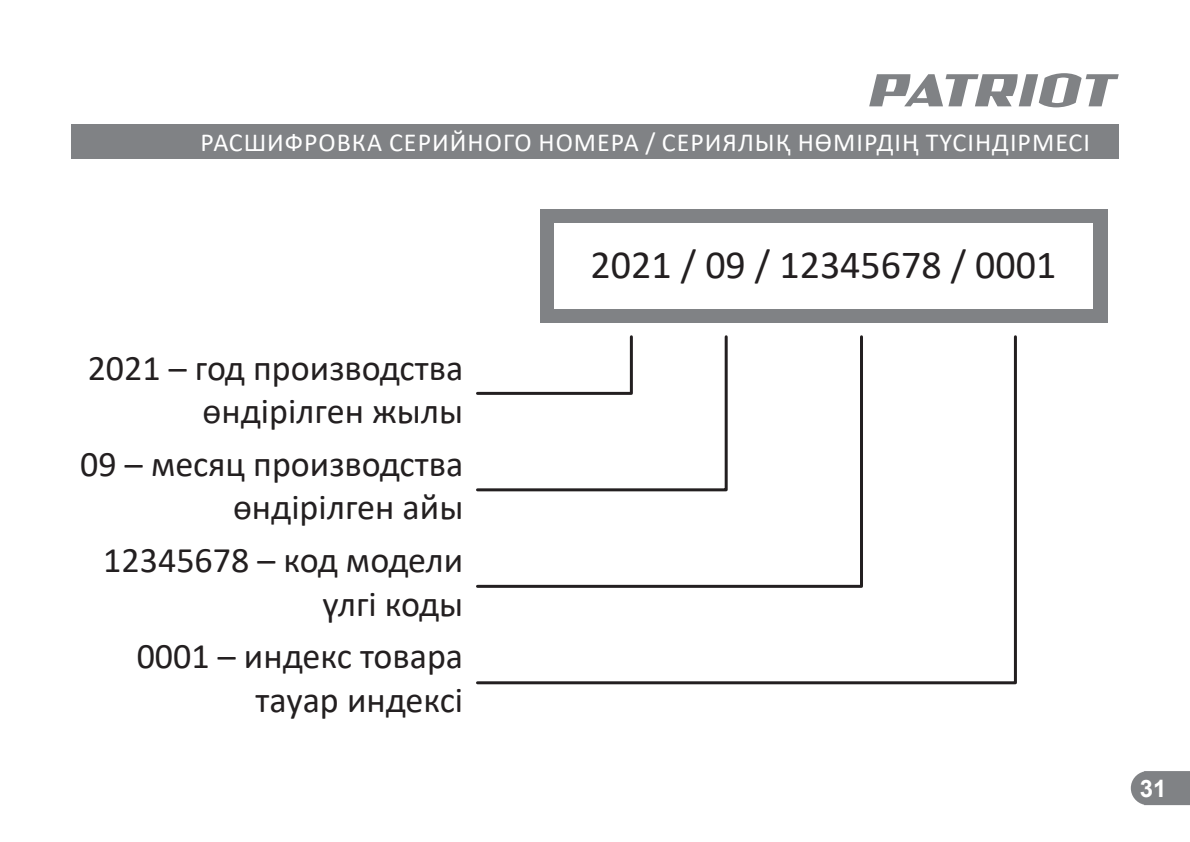
<style>
.page{position:relative;width:1190px;height:842px;background:#fff}
.page>*{position:absolute;margin:0;border:0;box-sizing:border-box;transform-origin:0 0}
.t1{font:40px "Calibri";color:#231f20}
.t2{font:36px/43.2px "Calibri";color:#231f20;text-align:right}
.t3{font:26px "Calibri";letter-spacing:.04em;color:#fff}
.t4{font:700 24px "Arial";color:#fff}
</style>
<div class="page">
<svg style="left:1130px;top:771px;width:59px;height:33px;background:#898b8d"></svg>
<svg style="left:869px;top:73px;width:249px;height:34px"></svg>
<div style="left:72px;top:124px;width:1046px;height:34px;background:#808285"></div>
<div style="left:540px;top:209px;width:567px;height:113px;background:#808285"></div>
<div style="left:554px;top:223px;width:538px;height:85px;background:#fff"></div>
<svg style="left:476px;top:335px;width:541px;height:350px"></svg>
<p class="t3" style="left:200px;top:124px;width:891px">РАСШИФРОВКА СЕРИЙНОГО НОМЕРА / СЕРИЯЛЫҚ НӨМІРДІҢ ТҮСІНДІРМЕСІ</p>
<p class="t2" style="left:88px;top:345px;width:377px">2021 – год производства өндірілген жылы</p>
<p class="t2" style="left:80px;top:441px;width:384px">09 – месяц производства өндірілген айы</p>
<p class="t2" style="left:103px;top:537px;width:361px">12345678 – код модели үлгі коды</p>
<p class="t2" style="left:137px;top:633px;width:328px">0001 – индекс товара тауар индексі</p>
<p class="t1" style="left:590px;top:237px;width:467px">2021 / 09 / 12345678 / 0001</p>
<p class="t4" style="left:1139px;top:771px;width:28px">31</p>
</div>
